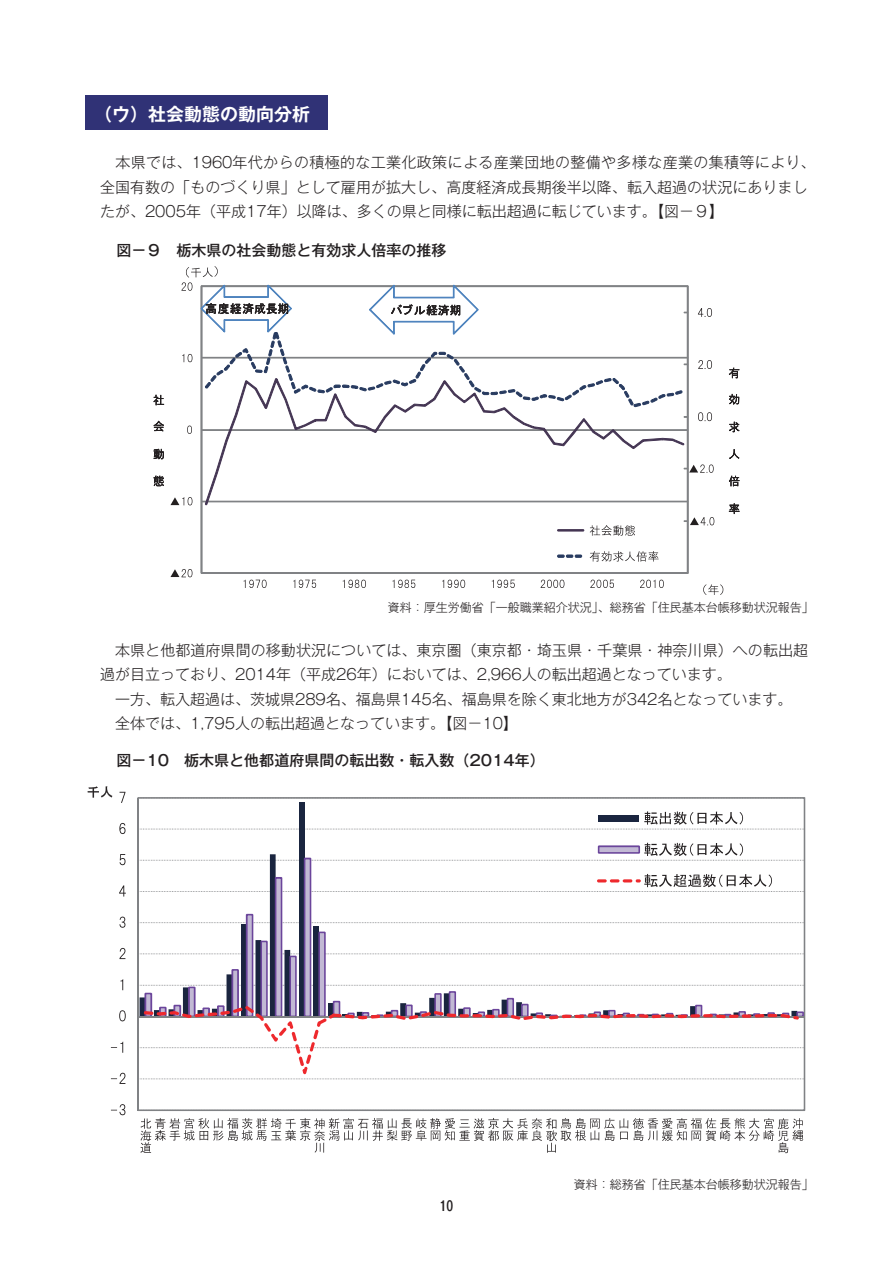
<style>
.page{position:relative;width:893px;height:1263px;background:#fff}
.page>*{position:absolute;margin:0;border:0;box-sizing:border-box;transform-origin:0 0}
.見出し_ゴMB-DB_12pt{font:700 18px "Gothic MB101 Pr 6 De";color:#fff}
.基本_1字下げ{font:300 15px/24.3px "Gothic MB101 Pr 6";color:#231f20}
.キャプション太{font:500 15px "Gothic MB101 Pr 6";color:#231f20}
.t1{font:500 13.5px "Gothic MB101 Pr 6";color:#231f20}
.欄外注釈{font:300 12px "Gothic MB101 Pr 6";color:#231f20}
</style>
<div class="page">
<div style="left:85px;top:96px;width:242px;height:34px;background:#303276"></div>
<svg style="left:200px;top:285px;width:489px;height:289px"></svg>
<div style="left:687px;top:286px;width:1px;height:287px;border:1px solid #808285"></div>
<div style="left:201px;top:286px;width:1px;height:287px;border:1px solid #808285"></div>
<div style="left:201px;top:429px;width:487px;height:2px;border:1px solid #808285"></div>
<svg style="left:205px;top:378px;width:484px;height:127px"></svg>
<svg style="left:698px;top:412px;width:14px;height:9px"></svg>
<svg style="left:698px;top:360px;width:14px;height:9px"></svg>
<svg style="left:698px;top:308px;width:14px;height:9px"></svg>
<svg style="left:170px;top:569px;width:22px;height:8px"></svg>
<svg style="left:170px;top:497px;width:22px;height:8px"></svg>
<svg style="left:187px;top:426px;width:5px;height:8px"></svg>
<svg style="left:243px;top:580px;width:421px;height:8px"></svg>
<div style="left:557px;top:529px;width:27px;height:2px;border:1px solid #443553"></div>
<svg style="left:590px;top:525px;width:45px;height:11px"></svg>
<svg style="left:557px;top:555px;width:25px;height:3px"></svg>
<svg style="left:590px;top:551px;width:69px;height:11px"></svg>
<svg style="left:153px;top:395px;width:11px;height:10px"></svg>
<svg style="left:153px;top:421px;width:11px;height:10px"></svg>
<svg style="left:153px;top:449px;width:11px;height:10px"></svg>
<svg style="left:153px;top:475px;width:11px;height:11px"></svg>
<svg style="left:729px;top:367px;width:10px;height:11px"></svg>
<svg style="left:729px;top:394px;width:10px;height:11px"></svg>
<svg style="left:729px;top:421px;width:10px;height:11px"></svg>
<svg style="left:729px;top:449px;width:10px;height:10px"></svg>
<svg style="left:729px;top:476px;width:11px;height:10px"></svg>
<svg style="left:729px;top:503px;width:11px;height:11px"></svg>
<svg style="left:703px;top:584px;width:20px;height:11px"></svg>
<svg style="left:181px;top:266px;width:507px;height:141px"></svg>
<svg style="left:684px;top:464px;width:30px;height:9px"></svg>
<svg style="left:684px;top:517px;width:30px;height:8px"></svg>
<svg style="left:137px;top:797px;width:668px;height:314px"></svg>
<div style="left:299px;top:802px;width:6px;height:214px;background:#1a253f"></div>
<svg style="left:140px;top:854px;width:657px;height:162px"></svg>
<svg style="left:144px;top:858px;width:660px;height:158px"></svg>
<hr style="left:138px;top:798px;width:1px;height:312px;background:#808285">
<hr style="left:138px;top:1016px;width:666px;height:1px;background:#808285">
<svg style="left:144px;top:1006px;width:655px;height:68px"></svg>
<svg style="left:111px;top:1104px;width:14px;height:11px"></svg>
<svg style="left:111px;top:1073px;width:14px;height:11px"></svg>
<svg style="left:111px;top:1042px;width:12px;height:11px"></svg>
<svg style="left:119px;top:1010px;width:7px;height:11px"></svg>
<svg style="left:120px;top:979px;width:3px;height:11px"></svg>
<svg style="left:120px;top:948px;width:5px;height:11px"></svg>
<svg style="left:119px;top:916px;width:6px;height:12px"></svg>
<svg style="left:119px;top:885px;width:7px;height:11px"></svg>
<svg style="left:120px;top:854px;width:5px;height:11px"></svg>
<svg style="left:119px;top:823px;width:6px;height:11px"></svg>
<svg style="left:120px;top:792px;width:5px;height:11px"></svg>
<svg style="left:140px;top:1118px;width:663px;height:35px"></svg>
<svg style="left:88px;top:786px;width:24px;height:12px"></svg>
<div style="left:599px;top:815px;width:40px;height:6px;background:#1a253f"></div>
<svg style="left:644px;top:811px;width:99px;height:14px"></svg>
<svg style="left:598px;top:843px;width:145px;height:13px"></svg>
<svg style="left:597px;top:874px;width:175px;height:13px"></svg>
<p class="見出し_ゴMB-DB_12pt" style="left:85px;top:99px;width:226px">　（ウ）社会動態の動向分析</p>
<p class="基本_1字下げ" style="left:100px;top:149px;width:717px">　本県では、1960年代からの積極的な工業化政策による産業団地の整備や多様な産業の集積等により、全国有数の「ものづくり県」として雇用が拡大し、高度経済成長期後半以降、転入超過の状況にありましたが、2005年（平成17年）以降は、多くの県と同様に転出超過に転じています。【図－９】</p>
<p class="キャプション太" style="left:117px;top:237px;width:331px">図－９　栃木県の社会動態と有効求人倍率の推移</p>
<p class="欄外注釈" style="left:388px;top:598px;width:427px">資料：厚生労働省「一般職業紹介状況」、総務省「住民基本台帳移動状況報告」</p>
<p class="基本_1字下げ" style="left:100px;top:637px;width:710px">　本県と他都道府県間の移動状況については、東京圏（東京都・埼玉県・千葉県・神奈川県）への転出超過が目立っており、2014年（平成26年）においては、2,966人の転出超過となっています。</p>
<p class="基本_1字下げ" style="left:100px;top:685px;width:694px">　一方、転入超過は、茨城県289名、福島県145名、福島県を除く東北地方が342名となっています。</p>
<p class="基本_1字下げ" style="left:100px;top:710px;width:420px">　全体では、1,795人の転出超過となっています。【図－10】</p>
<p class="キャプション太" style="left:117px;top:748px;width:430px">図－10　栃木県と他都道府県間の転出数・転入数（2014年）</p>
<p class="t1" style="left:440px;top:1195px;width:15px">10</p>
<p class="欄外注釈" style="left:574px;top:1174px;width:241px">資料：総務省「住民基本台帳移動状況報告」</p>
</div>
